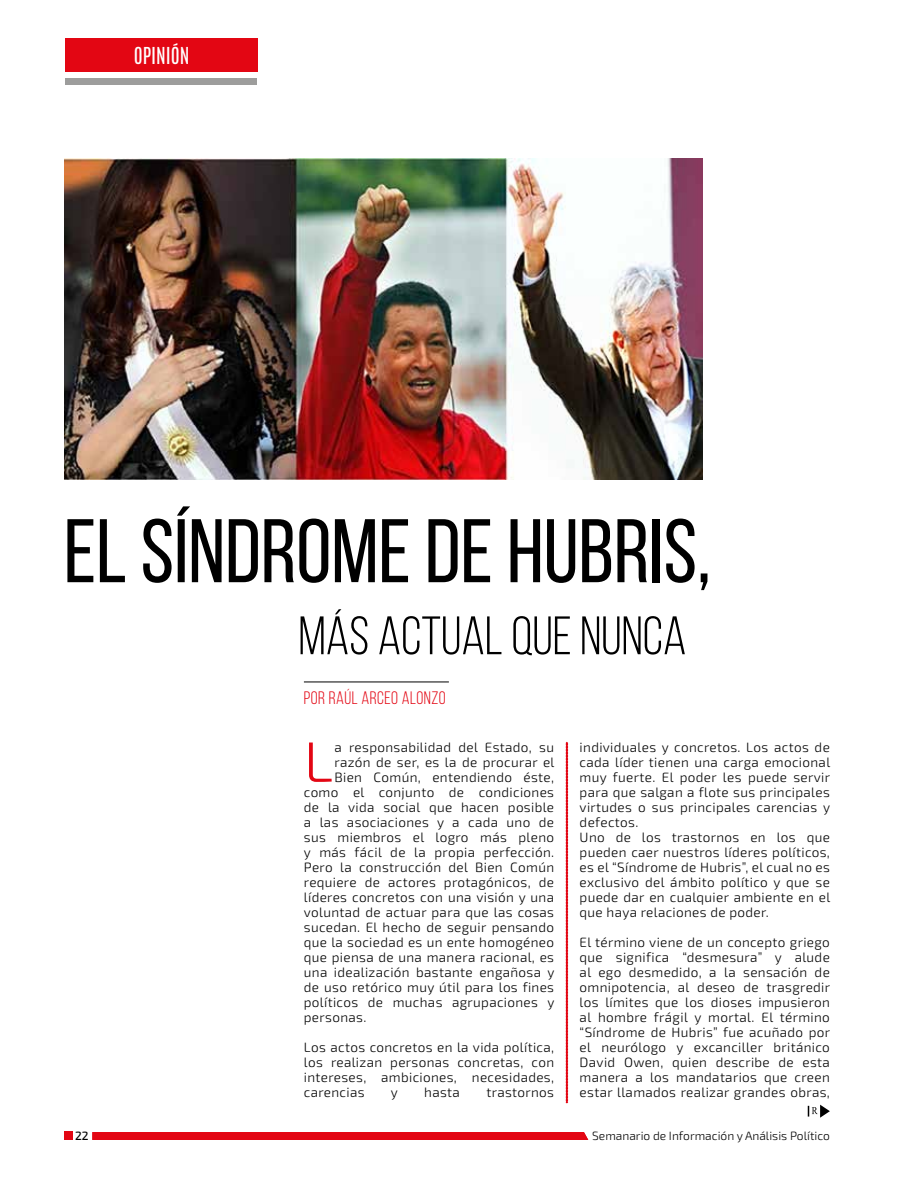
<style>
.page{position:relative;width:915px;height:1191px;background:#fff}
.page>*{position:absolute;margin:0;border:0;box-sizing:border-box;transform-origin:0 0}
.t1{font:90px "Bebas Neue";color:#000}
.t2{font:300 57px "Exo 2";color:#e30613}
.t3{font:54px "Bebas Neue";color:#000}
.t4{font:19.5px "Antonio";color:#fff}
.t5{font:18px "Bebas Neue";letter-spacing:.025em;color:#e30613}
.t6{font:300 13.5px/15px "Exo 2";letter-spacing:.025em;color:#000;text-align:justify}
.t7{font:300 12px "Exo 2";color:#000}
.t8{font:500 12px "Exo 2";color:#000}
</style>
<div class="page">
<div style="left:64px;top:1131px;width:8px;height:9px;background:#e30613"></div>
<div style="left:92px;top:1132px;width:496px;height:8px;background:#e30613"></div>
<div style="left:65px;top:38px;width:192px;height:34px;background:#e30613"></div>
<div style="left:65px;top:78px;width:191px;height:6px;background:#9d9d9c"></div>
<svg style="left:566px;top:742px;width:1px;height:361px"></svg>
<svg style="left:807px;top:1104px;width:22px;height:13px"></svg>
<hr style="left:304px;top:681px;width:144px;height:1px;background:#000">
<img style="left:65px;top:158px;width:637px;height:322px">
<h3 class="t4" style="left:134px;top:41px;width:57px">OPINIÓN</h3>
<h1 class="t1" style="left:64px;top:502px;width:648px">EL SÍNDROME DE HUBRIS,</h1>
<h3 class="t3" style="left:298px;top:606px;width:389px">MÁS ACTUAL QUE NUNCA</h3>
<h3 class="t5" style="left:304px;top:688px;width:143px">POR RAÚL ARCEO ALONZO</h3>
<h2 class="t2" style="left:304px;top:729px;width:31px">L</h2>
<p class="t6" style="left:334px;top:740px;width:221px">a responsabilidad del Estado, su</p>
<p class="t6" style="left:334px;top:755px;width:221px">razón de ser, es la de procurar el</p>
<p class="t6" style="left:334px;top:770px;width:221px">Bien Común, entendiendo éste,</p>
<p class="t6" style="left:304px;top:785px;width:252px">como el conjunto de condiciones</p>
<p class="t6" style="left:304px;top:800px;width:251px">de la vida social que hacen posible</p>
<p class="t6" style="left:304px;top:815px;width:251px">a las asociaciones y a cada uno de</p>
<p class="t6" style="left:304px;top:830px;width:251px">sus miembros el logro más pleno</p>
<p class="t6" style="left:304px;top:845px;width:252px">y más fácil de la propia perfección.</p>
<p class="t6" style="left:304px;top:860px;width:251px">Pero la construcción del Bien Común</p>
<p class="t6" style="left:304px;top:875px;width:251px">requiere de actores protagónicos, de</p>
<p class="t6" style="left:304px;top:890px;width:251px">líderes concretos con una visión y una</p>
<p class="t6" style="left:304px;top:905px;width:252px">voluntad de actuar para que las cosas</p>
<p class="t6" style="left:304px;top:920px;width:251px">sucedan. El hecho de seguir pensando</p>
<p class="t6" style="left:304px;top:935px;width:252px">que la sociedad es un ente homogéneo</p>
<p class="t6" style="left:304px;top:950px;width:251px">que piensa de una manera racional, es</p>
<p class="t6" style="left:304px;top:965px;width:252px">una idealización bastante engañosa y</p>
<p class="t6" style="left:304px;top:980px;width:252px">de uso retórico muy útil para los fines</p>
<p class="t6" style="left:304px;top:995px;width:252px">políticos de muchas agrupaciones y</p>
<p class="t6" style="left:304px;top:1010px;width:64px">personas.</p>
<p class="t6" style="left:304px;top:1040px;width:252px">Los actos concretos en la vida política, los realizan personas concretas, con intereses, ambiciones, necesidades, carencias</p>
<p class="t6" style="left:391px;top:1085px;width:9px">y</p>
<p class="t6" style="left:424px;top:1085px;width:37px">hasta</p>
<p class="t6" style="left:486px;top:1085px;width:69px">trastornos</p>
<p class="t6" style="left:579px;top:740px;width:252px;text-align:left">individuales y concretos. Los actos de cada líder tienen una carga emocional muy fuerte. El poder les puede servir para que salgan a flote sus principales virtudes o sus principales carencias y defectos.<br>Uno de los trastornos en los que pueden caer nuestros líderes políticos, es el “Síndrome de Hubris”, el cual no es exclusivo del ámbito político y que se puede dar en cualquier ambiente en el que haya relaciones de poder.</p>
<p class="t6" style="left:579px;top:935px;width:252px">El término viene de un concepto griego que significa “desmesura” y alude al ego desmedido, a la sensación de omnipotencia, al deseo de trasgredir los límites que los dioses impusieron al hombre frágil y mortal. El término “Síndrome de Hubris” fue acuñado por el neurólogo y excanciller británico David Owen, quien describe de esta manera a los mandatarios que creen estar llamados realizar grandes obras,</p>
<p class="t8" style="left:75px;top:1128px;width:15px">22</p>
<p class="t7" style="left:592px;top:1128px;width:239px">Semanario de Información y Análisis Político</p>
</div>
